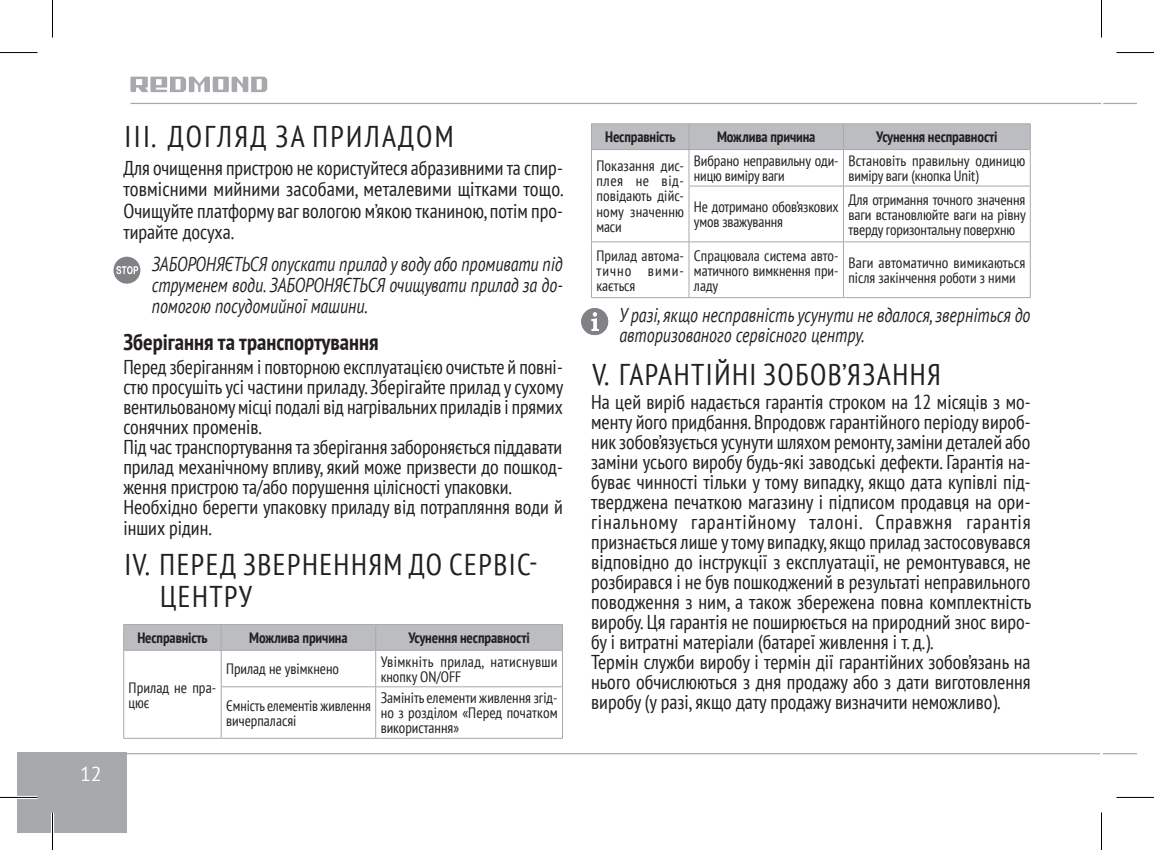
<style>
.page{position:relative;width:1154px;height:850px;background:#fff}
.page>*{position:absolute;margin:0;border:0;box-sizing:border-box;transform-origin:0 0}
.t1{font:condensed 30px/32.5px "PT Sans";letter-spacing:.05em;color:#231f20}
.t2{font:condensed 30px "PT Sans";letter-spacing:.08em;color:#231f20}
.Heading_2{font:700 condensed 22.5px "PT Sans";color:#231f20}
.t3{font:condensed 20px/20px "PT Sans";color:#231f20;text-align:justify}
.Footnote_1{font:italic 20px/21.2px "PT Sans";color:#231f20;text-align:justify;scale:.8 1}
.t4{font:20px "PT Sans";color:#fff}
.Plain_Text{font:condensed 15px/15px "PT Sans";color:#231f20}
.Plain_Text_Header{font:700 condensed 15px "PT Sans";letter-spacing:-.01em;color:#231f20}
.Plain_Text-2{font:condensed 15px/15px "PT Sans";letter-spacing:.02em;color:#231f20}
</style>
<div class="page">
<div style="left:17px;top:752px;width:110px;height:80px;background:#a8a9ad"></div>
<svg style="left:130px;top:77px;width:137px;height:15px"></svg>
<hr style="left:130px;top:103px;width:971px;height:1px;background:#a8a9ad">
<hr style="left:102px;top:752px;width:998px;height:2px;background:#a8a9ad">
<hr style="left:1103px;top:103px;width:34px;height:1px;background:#a8a9ad">
<hr style="left:1103px;top:752px;width:34px;height:2px;background:#a8a9ad">
<hr style="left:123px;top:623px;width:98px;height:1px;background:#a8a9ad">
<hr style="left:221px;top:623px;width:155px;height:1px;background:#a8a9ad">
<hr style="left:376px;top:623px;width:187px;height:1px;background:#a8a9ad">
<div style="left:123px;top:624px;width:440px;height:25px;background:#bcbdc0"></div>
<hr style="left:123px;top:649px;width:98px;height:1px;background:#a8a9ad">
<hr style="left:123px;top:650px;width:1px;height:36px;background:#a8a9ad">
<hr style="left:221px;top:649px;width:155px;height:1px;background:#a8a9ad">
<hr style="left:221px;top:650px;width:1px;height:36px;background:#a8a9ad">
<hr style="left:376px;top:649px;width:187px;height:1px;background:#a8a9ad">
<hr style="left:375px;top:650px;width:1px;height:36px;background:#a8a9ad">
<hr style="left:562px;top:650px;width:1px;height:36px;background:#a8a9ad">
<hr style="left:123px;top:686px;width:1px;height:51px;background:#a8a9ad">
<hr style="left:221px;top:686px;width:155px;height:1px;background:#a8a9ad">
<hr style="left:221px;top:686px;width:1px;height:51px;background:#a8a9ad">
<hr style="left:376px;top:686px;width:187px;height:1px;background:#a8a9ad">
<hr style="left:375px;top:686px;width:1px;height:51px;background:#a8a9ad">
<hr style="left:562px;top:686px;width:1px;height:51px;background:#a8a9ad">
<hr style="left:123px;top:737px;width:98px;height:1px;background:#a8a9ad">
<hr style="left:221px;top:737px;width:155px;height:1px;background:#a8a9ad">
<hr style="left:376px;top:737px;width:187px;height:1px;background:#a8a9ad">
<svg style="left:113px;top:256px;width:27px;height:27px"></svg>
<hr style="left:591px;top:123px;width:98px;height:1px;background:#a8a9ad">
<hr style="left:689px;top:123px;width:154px;height:1px;background:#a8a9ad">
<hr style="left:843px;top:123px;width:187px;height:1px;background:#a8a9ad">
<div style="left:591px;top:124px;width:440px;height:25px;background:#bcbdc0"></div>
<hr style="left:591px;top:149px;width:98px;height:1px;background:#a8a9ad">
<hr style="left:591px;top:150px;width:1px;height:36px;background:#a8a9ad">
<hr style="left:689px;top:149px;width:154px;height:1px;background:#a8a9ad">
<hr style="left:688px;top:150px;width:1px;height:36px;background:#a8a9ad">
<hr style="left:843px;top:149px;width:187px;height:1px;background:#a8a9ad">
<hr style="left:843px;top:150px;width:1px;height:36px;background:#a8a9ad">
<hr style="left:1030px;top:150px;width:1px;height:36px;background:#a8a9ad">
<hr style="left:591px;top:186px;width:1px;height:55px;background:#a8a9ad">
<hr style="left:689px;top:185px;width:154px;height:1px;background:#a8a9ad">
<hr style="left:688px;top:186px;width:1px;height:55px;background:#a8a9ad">
<hr style="left:843px;top:185px;width:187px;height:1px;background:#a8a9ad">
<hr style="left:843px;top:186px;width:1px;height:55px;background:#a8a9ad">
<hr style="left:1030px;top:186px;width:1px;height:55px;background:#a8a9ad">
<hr style="left:591px;top:241px;width:98px;height:1px;background:#a8a9ad">
<hr style="left:591px;top:242px;width:1px;height:55px;background:#a8a9ad">
<hr style="left:689px;top:241px;width:154px;height:1px;background:#a8a9ad">
<hr style="left:688px;top:242px;width:1px;height:55px;background:#a8a9ad">
<hr style="left:843px;top:241px;width:187px;height:1px;background:#a8a9ad">
<hr style="left:843px;top:242px;width:1px;height:55px;background:#a8a9ad">
<hr style="left:1030px;top:242px;width:1px;height:55px;background:#a8a9ad">
<hr style="left:591px;top:297px;width:98px;height:1px;background:#a8a9ad">
<hr style="left:689px;top:297px;width:154px;height:1px;background:#a8a9ad">
<hr style="left:843px;top:297px;width:187px;height:1px;background:#a8a9ad">
<svg style="left:581px;top:308px;width:27px;height:27px"></svg>
<hr style="left:0;top:795px;width:38px;height:3px;background:#fff">
<hr style="left:51px;top:812px;width:3px;height:37px;background:#fff">
<hr style="left:0;top:52px;width:38px;height:1px;background:#000">
<hr style="left:1116px;top:52px;width:38px;height:1px;background:#000">
<hr style="left:0;top:796px;width:38px;height:1px;background:#000">
<hr style="left:1116px;top:796px;width:38px;height:1px;background:#000">
<hr style="left:52px;top:0;width:1px;height:38px;background:#000">
<hr style="left:52px;top:812px;width:1px;height:37px;background:#000">
<hr style="left:1101px;top:0;width:1px;height:38px;background:#000">
<hr style="left:1101px;top:812px;width:1px;height:37px;background:#000">
<p class="t4" style="left:80px;top:760px;width:23px">12</p>
<p class="t2" style="left:125px;top:117px;width:331px">III. ДОГЛЯД ЗА ПРИЛАДОМ</p>
<p class="t3" style="left:123px;top:157px;width:442px;line-height:21.2px">Для очищення пристрою не користуйтеся абразивними та спир&shy;товмісними мийними засобами, металевими щітками тощо.<br>Очищуйте платформу ваг вологою м’якою тканиною, потім про&shy;тирайте досуха.</p>
<p class="Footnote_1" style="left:152px;top:252px;width:515px">ЗАБОРОНЯЄТЬСЯ опускати прилад у воду або промивати під струменем води. ЗАБОРОНЯЄТЬСЯ очищувати прилад за до&shy;помогою посудомийної машини.</p>
<p class="Heading_2" style="left:123px;top:327px;width:257px">Зберігання та транспортування</p>
<p class="t3" style="left:123px;top:356px;width:441px">Перед зберіганням і повторною експлуатацією очистьте й повні&shy;стю просушіть усі частини приладу. Зберігайте прилад у сухому вентильованому місці подалі від нагрівальних приладів і прямих сонячних променів.</p>
<p class="t3" style="left:123px;top:436px;width:441px">Під час транспортування та зберігання забороняється піддавати прилад механічному впливу, який може призвести до пошкод&shy;ження пристрою та/або порушення цілісності упаковки.</p>
<p class="t3" style="left:123px;top:495px;width:441px;line-height:21.2px">Необхідно берегти упаковку приладу від потрапляння води й інших рідин.</p>
<p class="t1" style="left:160px;top:547px;width:379px;text-indent:-35px">IV. ПЕРЕД ЗВЕРНЕННЯМ ДО СЕРВІС-<br>ЦЕНТРУ</p>
<p class="Plain_Text_Header" style="left:137px;top:627px;width:72px">Несправність</p>
<p class="Plain_Text_Header" style="left:249px;top:627px;width:100px">Можлива причина</p>
<p class="Plain_Text_Header" style="left:408px;top:627px;width:123px">Усунення несправності</p>
<p class="Plain_Text" style="left:129px;top:679px;width:89px">Прилад не пра&shy;цює</p>
<p class="Plain_Text" style="left:226px;top:661px;width:114px">Прилад не увімкнено</p>
<p class="Plain_Text-2" style="left:381px;top:653px;width:178px">Увімкніть прилад, натиснувши кнопку ON/OFF</p>
<p class="Plain_Text" style="left:226px;top:697px;width:146px">Ємність елементів живлення вичерпаласяі</p>
<p class="Plain_Text" style="left:381px;top:689px;width:178px;text-align:justify">Замініть елементи живлення згід&shy;но з розділом «Перед початком використання»</p>
<p class="Plain_Text_Header" style="left:605px;top:127px;width:72px">Несправність</p>
<p class="Plain_Text_Header" style="left:717px;top:127px;width:100px">Можлива причина</p>
<p class="Plain_Text_Header" style="left:876px;top:127px;width:123px">Усунення несправності</p>
<p class="Plain_Text" style="left:596px;top:158px;width:89px;text-align:justify">Показання дис&shy;плея не від&shy;повідають дійс&shy;ному значенню маси</p>
<p class="Plain_Text" style="left:694px;top:153px;width:146px">Вибрано неправильну оди&shy;ницю виміру ваги</p>
<p class="Plain_Text" style="left:848px;top:153px;width:178px">Встановіть правильну одиницю виміру ваги (кнопка Unit)</p>
<p class="Plain_Text" style="left:694px;top:199px;width:146px">Не дотримано обов’язкових умов зважування</p>
<p class="Plain_Text" style="left:848px;top:191px;width:179px;text-align:justify">Для отримання точного значення ваги встановлюйте ваги на рівну тверду горизонтальну поверхню</p>
<p class="Plain_Text" style="left:596px;top:247px;width:89px;text-align:justify">Прилад автома&shy;тично вими&shy;кається</p>
<p class="Plain_Text" style="left:694px;top:247px;width:146px;text-align:justify">Спрацювала система авто&shy;матичного вимкнення при&shy;ладу</p>
<p class="Plain_Text" style="left:848px;top:255px;width:178px">Ваги автоматично вимикаються після закінчення роботи з ними</p>
<p class="Footnote_1" style="left:619px;top:304px;width:516px;line-height:20px">У разі, якщо несправність усунути не вдалося, зверніться до авторизованого сервісного центру.</p>
<p class="t1" style="left:592px;top:357px;width:350px">V. ГАРАНТІЙНІ ЗОБОВ’ЯЗАННЯ</p>
<p class="t3" style="left:591px;top:391px;width:442px">На цей виріб надається гарантія строком на 12 місяців з мо&shy;менту його придбання. Впродовж гарантійного періоду вироб&shy;ник зобов’язується усунути шляхом ремонту, заміни деталей або заміни усього виробу будь-які заводські дефекти. Гарантія на&shy;буває чинності тільки у тому випадку, якщо дата купівлі під&shy;тверджена печаткою магазину і підписом продавця на ори&shy;гінальному гарантійному талоні. Справжня гарантія признається лише у тому випадку, якщо прилад застосовувався відповідно до інструкції з експлуатації, не ремонтувався, не розбирався і не був пошкоджений в результаті неправильного поводження з ним, а також збережена повна комплектність виробу. Ця гарантія не поширюється на природний знос виро&shy;бу і витратні матеріали (батареї живлення і т. д.).</p>
<p class="t3" style="left:591px;top:651px;width:441px">Термін служби виробу і термін дії гарантійних зобов’язань на нього обчислюються з дня продажу або з дати виготовлення виробу (у разі, якщо дату продажу визначити неможливо).</p>
</div>
